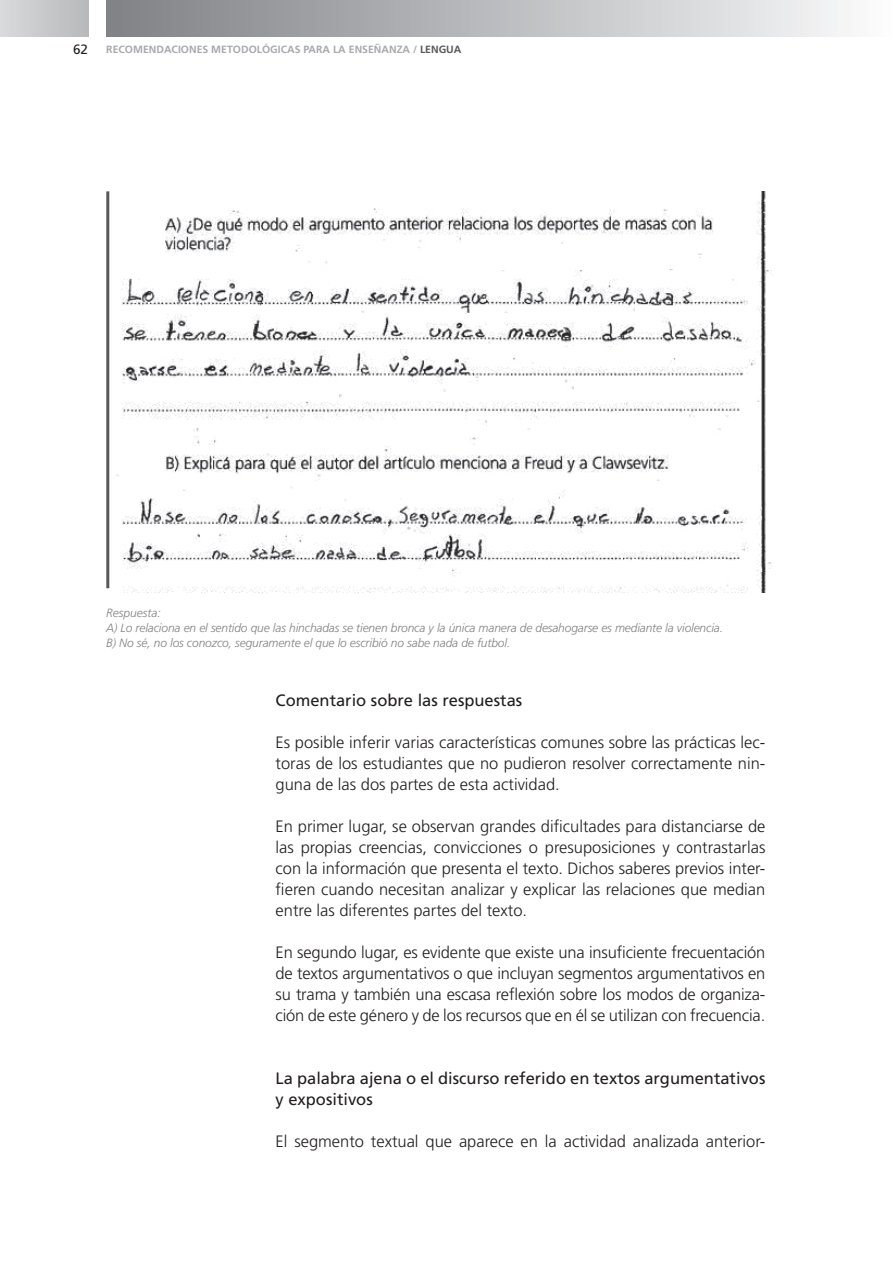
<style>
.page{position:relative;width:893px;height:1263px;background:#fff}
.page>*{position:absolute;margin:0;border:0;box-sizing:border-box;transform-origin:0 0}
.t1{font:300 16.5px/21px "Frutiger";color:#231f20;text-align:justify}
.t2{font:16.5px/21px "Frutiger";color:#231f20}
.t3{font:13.5px "Frutiger";color:#231f20}
.t4{font:italic 300 12px/15px "Frutiger";letter-spacing:-.01em;color:#808285}
.t5{font:700 10.5px "Frutiger";color:#a8a9ad}
.s1{color:#57585a}
</style>
<div class="page">
<div style="left:106px;top:0;width:787px;height:37px;background:linear-gradient(to right,#7e8084,#fbfbfc)"></div>
<div style="left:0;top:0;width:88px;height:37px;background:linear-gradient(to right,#d9dadc,#b8b9bb)"></div>
<img style="left:116px;top:191px;width:657px;height:401px">
<hr style="left:106px;top:191px;width:3px;height:397px;background:#57585a">
<p class="t3" style="left:73px;top:41px;width:17px">62</p>
<p class="t5" style="left:106px;top:44px;width:357px">RECOMENDACIONES METODOLÓGICAS PARA LA ENSEÑANZA / <span class="s1">LENGUA</span></p>
<p class="t4" style="left:106px;top:605px;width:618px">Respuesta:<br>A) Lo relaciona en el sentido que las hinchadas se tienen bronca y la única manera de desahogarse es mediante la violencia.<br>B) No sé, no los conozco, seguramente el que lo escribió no sabe nada de futbol.</p>
<p class="t2" style="left:276px;top:690px;width:248px">Comentario sobre las respuestas</p>
<p class="t1" style="left:276px;top:732px;width:491px">Es posible inferir varias características comunes sobre las prácticas lec&shy;toras de los estudiantes que no pudieron resolver correctamente nin&shy;guna de las dos partes de esta actividad.</p>
<p class="t1" style="left:276px;top:816px;width:491px">En primer lugar, se observan grandes dificultades para distanciarse de las propias creencias, convicciones o presuposiciones y contrastarlas con la información que presenta el texto. Dichos saberes previos inter&shy;fieren cuando necesitan analizar y explicar las relaciones que median entre las diferentes partes del texto.</p>
<p class="t1" style="left:276px;top:942px;width:491px">En segundo lugar, es evidente que existe una insuficiente frecuentación de textos argumentativos o que incluyan segmentos argumentativos en su trama y también una escasa reflexión sobre los modos de organiza&shy;ción de este género y de los recursos que en él se utilizan con frecuencia.</p>
<p class="t2" style="left:276px;top:1068px;width:491px">La palabra ajena o el discurso referido en textos argumentativos y expositivos</p>
<p class="t1" style="left:276px;top:1131px;width:491px">El segmento textual que aparece en la actividad analizada anterior-</p>
</div>
